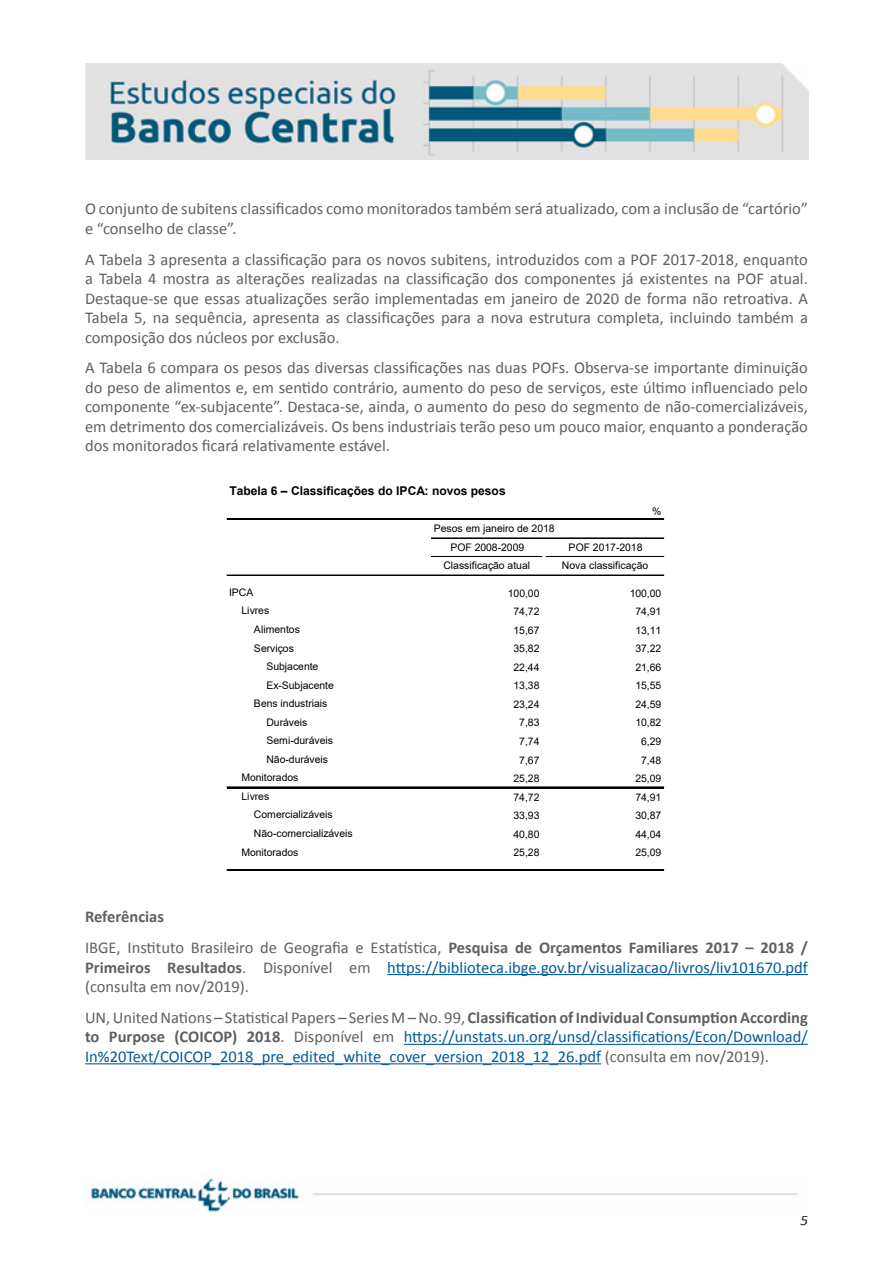
<style>
.page{position:relative;width:893px;height:1263px;background:#fff}
.page>*{position:absolute;margin:0;border:0;box-sizing:border-box;transform-origin:0 0}
.Paragráfo_Estudos_Es{font:16.5px/19.5px "Calibri";color:#606060;text-align:justify}
.Paragráfo_Estudos_Es-2{font:16.5px/19.5px "Calibri";color:#015d99;text-align:justify}
.Subtítulo_Estudos_Es{font:700 16.5px "Calibri";color:#606060}
.t1{font:italic 15px "Calibri";color:#231f20}
.t2{font:700 12px "Arial";letter-spacing:-.005em;color:#000}
.t3{font:10.5px/18.6px "Arial";letter-spacing:-.005em;color:#000}
.s1{font-weight:700}
.s2{color:#015d99}
.s3{color:#606060}
.s4{font-weight:700;color:#606060}
</style>
<div class="page">
<hr style="left:387px;top:974px;width:421px;height:1px;background:#015d99">
<hr style="left:404px;top:1044px;width:404px;height:1px;background:#015d99">
<hr style="left:85px;top:1063px;width:516px;height:1px;background:#015d99">
<hr style="left:432px;top:556px;width:110px;height:1px;background:#000">
<hr style="left:227px;top:518px;width:437px;height:1px;background:#000">
<hr style="left:227px;top:519px;width:437px;height:1px;background:#000">
<hr style="left:432px;top:538px;width:232px;height:1px;background:#000">
<hr style="left:546px;top:556px;width:118px;height:1px;background:#000">
<hr style="left:227px;top:575px;width:437px;height:1px;background:#000">
<hr style="left:227px;top:787px;width:437px;height:1px;background:#000">
<hr style="left:227px;top:869px;width:437px;height:1px;background:#000">
<hr style="left:227px;top:870px;width:437px;height:1px;background:#000">
<img style="left:91px;top:1175px;width:212px;height:37px">
<img style="left:86px;top:64px;width:722px;height:95px">
<p class="Paragráfo_Estudos_Es" style="left:85px;top:199px;width:724px">O conjunto de subitens classificados como monitorados também será atualizado, com a inclusão de “cartório” e “conselho de classe”.</p>
<p class="Paragráfo_Estudos_Es" style="left:85px;top:249px;width:724px">A Tabela 3 apresenta a classificação para os novos subitens, introduzidos com a POF 2017-2018, enquanto a Tabela 4 mostra as alterações realizadas na classificação dos componentes já existentes na POF atual.<br>Destaque-se que essas atualizações serão implementadas em janeiro de 2020 de forma não retroativa. A Tabela 5, na sequência, apresenta as classificações para a nova estrutura completa, incluindo também a composição dos núcleos por exclusão.</p>
<p class="Paragráfo_Estudos_Es" style="left:85px;top:358px;width:724px">A Tabela 6 compara os pesos das diversas classificações nas duas POFs. Observa-se importante diminuição do peso de alimentos e, em sentido contrário, aumento do peso de serviços, este último influenciado pelo componente “ex-subjacente”. Destaca-se, ainda, o aumento do peso do segmento de não-comercializáveis, em detrimento dos comercializáveis. Os bens industriais terão peso um pouco maior, enquanto a ponderação dos monitorados ficará relativamente estável.</p>
<p class="t2" style="left:229px;top:482px;width:278px">Tabela 6 – Classificações do IPCA: novos pesos</p>
<p class="t3" style="left:434px;top:519px;width:122px">Pesos em janeiro de 2018</p>
<p class="t3" style="left:652px;top:502px;width:11px">%</p>
<p class="t3" style="left:229px;top:583px;width:26px">IPCA</p>
<p class="t3" style="left:254px;top:601px;width:47px;text-indent:-12px">Livres<br>Alimentos<br>Serviços</p>
<p class="t3" style="left:266px;top:657px;width:69px">Subjacente<br>Ex-Subjacente</p>
<p class="t3" style="left:254px;top:694px;width:75px">Bens industriais</p>
<p class="t3" style="left:266px;top:713px;width:43px">Duráveis</p>
<p class="t3" style="left:266px;top:731px;width:68px">Semi-duráveis</p>
<p class="t3" style="left:266px;top:750px;width:63px">Não-duráveis</p>
<p class="t3" style="left:242px;top:768px;width:58px">Monitorados</p>
<p class="t3" style="left:242px;top:787px;width:29px">Livres</p>
<p class="t3" style="left:254px;top:805px;width:80px">Comercializáveis</p>
<p class="t3" style="left:254px;top:824px;width:100px">Não-comercializáveis</p>
<p class="t3" style="left:450px;top:538px;width:75px">POF 2008-2009</p>
<p class="t3" style="left:569px;top:538px;width:75px">POF 2017-2018</p>
<p class="t3" style="left:443px;top:556px;width:88px">Classificação atual</p>
<p class="t3" style="left:562px;top:556px;width:88px">Nova classificação</p>
<p class="t3" style="left:508px;top:583px;width:33px">100,00</p>
<p class="t3" style="left:630px;top:583px;width:33px">100,00</p>
<p class="t3" style="left:514px;top:602px;width:27px">74,72</p>
<p class="t3" style="left:635px;top:602px;width:27px">74,91</p>
<p class="t3" style="left:514px;top:621px;width:27px">15,67</p>
<p class="t3" style="left:635px;top:621px;width:27px">13,11</p>
<p class="t3" style="left:514px;top:639px;width:27px">35,82</p>
<p class="t3" style="left:635px;top:639px;width:27px">37,22</p>
<p class="t3" style="left:514px;top:658px;width:27px">22,44</p>
<p class="t3" style="left:635px;top:658px;width:27px">21,66</p>
<p class="t3" style="left:514px;top:676px;width:27px">13,38</p>
<p class="t3" style="left:635px;top:676px;width:27px">15,55</p>
<p class="t3" style="left:514px;top:695px;width:27px">23,24</p>
<p class="t3" style="left:635px;top:695px;width:27px">24,59</p>
<p class="t3" style="left:519px;top:713px;width:22px">7,83</p>
<p class="t3" style="left:635px;top:713px;width:27px">10,82</p>
<p class="t3" style="left:519px;top:732px;width:22px">7,74</p>
<p class="t3" style="left:641px;top:732px;width:22px">6,29</p>
<p class="t3" style="left:519px;top:750px;width:22px">7,67</p>
<p class="t3" style="left:641px;top:750px;width:22px">7,48</p>
<p class="t3" style="left:514px;top:769px;width:27px">25,28</p>
<p class="t3" style="left:635px;top:769px;width:27px">25,09</p>
<p class="t3" style="left:514px;top:787px;width:27px">74,72</p>
<p class="t3" style="left:635px;top:787px;width:27px">74,91</p>
<p class="t3" style="left:514px;top:806px;width:27px">33,93</p>
<p class="t3" style="left:635px;top:806px;width:27px">30,87</p>
<p class="t3" style="left:514px;top:825px;width:27px">40,80</p>
<p class="t3" style="left:635px;top:825px;width:27px">44,04</p>
<p class="t3" style="left:242px;top:842px;width:58px">Monitorados</p>
<p class="t3" style="left:514px;top:843px;width:27px">25,28</p>
<p class="t3" style="left:635px;top:843px;width:27px">25,09</p>
<p class="Subtítulo_Estudos_Es" style="left:85px;top:906px;width:81px">Referências</p>
<p class="Paragráfo_Estudos_Es" style="left:85px;top:938px;width:724px">IBGE, Instituto Brasileiro de Geografia e Estatística, <span class="s1">Pesquisa de Orçamentos Familiares 2017 – 2018 / Primeiros Resultados</span>. Disponível em <span class="s2">https://biblioteca.ibge.gov.br/visualizacao/livros/liv101670.pdf </span>(consulta em nov/2019).</p>
<p class="Paragráfo_Estudos_Es-2" style="left:85px;top:1008px;width:724px"><span class="s3">UN, United Nations – Statistical Papers – Series M – No. 99,</span> <span class="s4">Classification of Individual Consumption According to Purpose (COICOP) 2018</span><span class="s3">. Disponível em</span> https://unstats.un.org/unsd/classifications/Econ/Download/ In%20Text/COICOP_2018_pre_edited_white_cover_version_2018_12_26.pdf <span class="s3">(consulta em nov/2019).</span></p>
<p class="t1" style="left:800px;top:1210px;width:9px">5</p>
</div>
